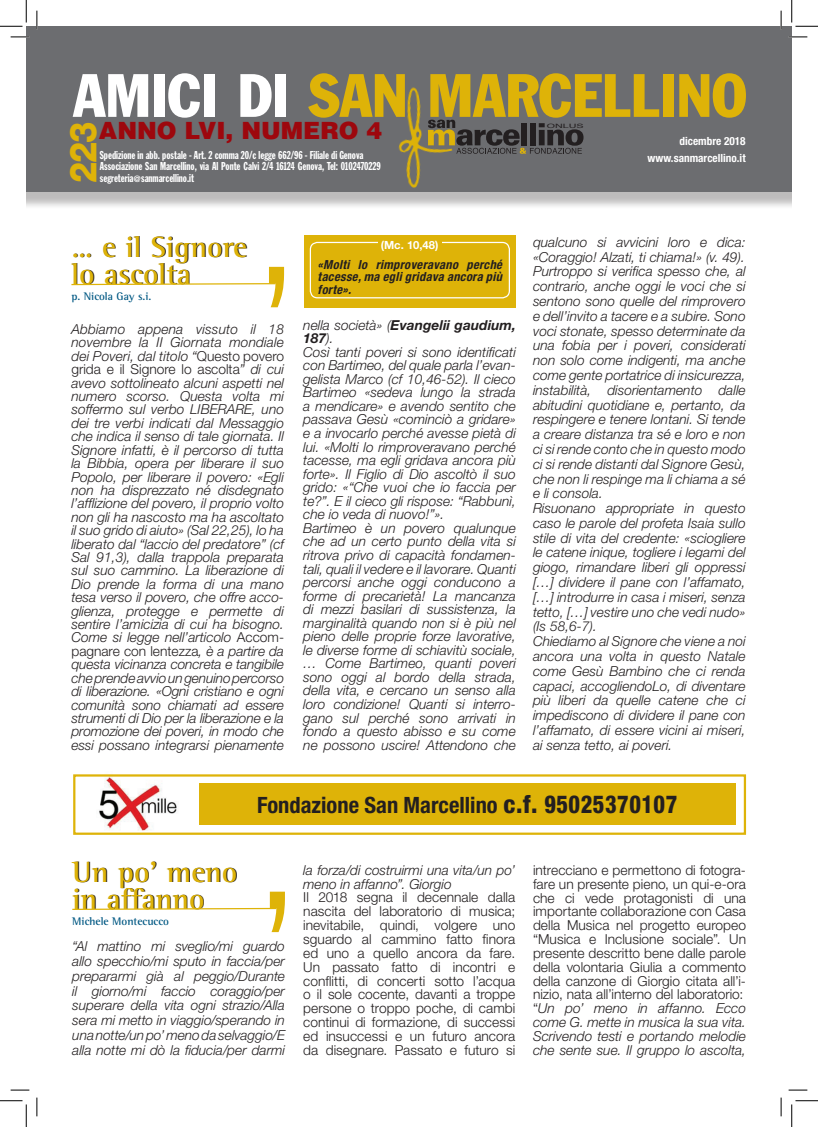
<style>
.page{position:relative;width:818px;height:1127px;background:#fff}
.page>*{position:absolute;margin:0;border:0;box-sizing:border-box;transform-origin:0 0}
.t1{font:condensed 60px "Franklin Gothic Std";color:#deb308}
.t2{font:800 37.5px "Helvetica Neue LT Std";color:#deb308;scale:.9 1}
.t3{font:700 30px/27.5px "Rotis Semi Serif";color:#deb308}
.t4{font:900 23.75px "Helvetica LT Std";color:#9d070d}
.t5{font:700 condensed 22.5px "Helvetica Neue LT Std";color:#231f20}
.t6{font:italic 300 13.75px/14.8px "Helvetica Neue LT Std";color:#231f20}
.t7{font:300 13.75px/13.9px "Helvetica Neue LT Std";color:#231f20;text-align:justify}
.t8{font:italic 700 condensed 12.5px/12.5px "Helvetica Neue LT Std";letter-spacing:.025em;color:#231f20;text-align:justify}
.t9{font:11.25px/11.2px "Franklin Gothic Std Extra Cond";color:#fff}
.t10{font:700 condensed 11.25px/17.5px "Helvetica Neue LT Std";color:#fff;text-align:right}
.t11{font:700 11.25px "Rotis Semi Serif";letter-spacing:-.005em;color:#005883}
.t12{font:700 11.25px "Helvetica Neue LT Std";color:#fff}
.t13{font:5.88px "Helvetica";color:#231f20;scale:1.8 1}
.s1{color:#fff}
.s2{font-style:normal}
.s3{font-weight:700}
.s4{font-weight:800;font-size:24.75px}
.s5{font-style:italic}
</style>
<div class="page">
<div style="left:26px;top:26px;width:766px;height:183px;background:#231f20;opacity:.3"></div>
<div style="left:26px;top:26px;width:766px;height:166px;background:#6c6d70"></div>
<img style="left:96px;top:777px;width:82px;height:58px">
<div style="left:199px;top:783px;width:536px;height:41px;background:#deb308"></div>
<div style="left:73px;top:774px;width:673px;height:60px;border:2px solid #deb308"></div>
<svg style="left:71px;top:267px;width:213px;height:40px"></svg>
<svg style="left:72px;top:891px;width:213px;height:40px"></svg>
<img style="left:384px;top:87px;width:76px;height:106px">
<svg style="left:428px;top:120px;width:155px;height:34px"></svg>
<div style="left:304px;top:235px;width:211px;height:72px;background:#deb308"></div>
<div style="left:310px;top:242px;width:200px;height:56px;border:1px solid #fff;border-radius:7px"></div>
<div style="left:378px;top:235px;width:63px;height:19px;background:#deb308"></div>
<svg style="left:11px;top:36px;width:18px;height:2px"></svg>
<svg style="left:788px;top:36px;width:19px;height:2px"></svg>
<svg style="left:11px;top:1089px;width:18px;height:1px"></svg>
<svg style="left:788px;top:1089px;width:19px;height:1px"></svg>
<svg style="left:36px;top:11px;width:2px;height:18px"></svg>
<svg style="left:36px;top:1097px;width:2px;height:18px"></svg>
<svg style="left:780px;top:11px;width:2px;height:18px"></svg>
<svg style="left:780px;top:1097px;width:2px;height:18px"></svg>
<svg style="left:0;top:0;width:27px;height:27px"></svg>
<svg style="left:0;top:1100px;width:27px;height:26px"></svg>
<svg style="left:791px;top:0;width:27px;height:27px"></svg>
<svg style="left:791px;top:1100px;width:27px;height:26px"></svg>
<h1 class="t1" style="left:73px;top:59px;width:675px"><span class="s1">AMICI DI</span> SAN MARCELLINO</h1>
<h3 class="t4" style="left:99px;top:115px;width:285px">ANNO LVI, NUMERO 4</h3>
<h2 class="t2" style="left:61px;top:183px;width:70px;rotate:-90deg">223</h2>
<p class="t13" style="left:547px;top:121px;width:22px">ONLUS</p>
<p class="t10" style="left:648px;top:132px;width:100px">dicembre 2018 www.sanmarcellino.it</p>
<p class="t9" style="left:100px;top:150px;width:283px">Spedizione in abb. postale - Art. 2 comma 20/c legge 662/96 - Filiale di Genova<br>Associazione San Marcellino, via Al Ponte Calvi 2/4 16124 Genova, Tel: 0102470229 segreteria@sanmarcellino.it</p>
<h3 class="t3" style="left:71px;top:233px;width:177px">… e il Signore lo ascolta</h3>
<p class="t11" style="left:71px;top:289px;width:81px">p. Nicola Gay s.i.</p>
<p class="t6" style="left:71px;top:322px;width:214px;line-height:13.4px;text-align:justify">Abbiamo appena vissuto il 18 novembre la II Giornata mondiale dei Poveri, dal titolo “<span class="s2">Questo povero grida e il Signore lo ascolta</span>” di cui avevo sottolineato alcuni aspetti nel numero scorso. Questa volta mi soffermo sul verbo LIBERARE, uno dei tre verbi indicati dal Messaggio che indica il senso di tale giornata. Il Signore infatti, è il percorso di tutta la Bibbia, opera per liberare il suo Popolo, per liberare il povero: «Egli non ha disprezzato né disdegnato l’afflizione del povero, il proprio volto non gli ha nascosto ma ha ascoltato il suo grido di aiuto» (Sal 22,25), lo ha liberato dal “laccio del predatore” (cf Sal 91,3), dalla trappola preparata sul suo cammino. La liberazione di Dio prende la forma di una mano tesa verso il povero, che offre acco&shy;glienza, protegge e permette di sentire l’amicizia di cui ha bisogno.<br>Come si legge nell’articolo <span class="s2">Accom&shy;pagnare con lentezza</span>, è a partire da questa vicinanza concreta e tangibile che prende avvio un genuino percorso di liberazione. «Ogni cristiano e ogni comunità sono chiamati ad essere strumenti di Dio per la liberazione e la promozione dei poveri, in modo che essi possano integrarsi pienamente</p>
<p class="t12" style="left:381px;top:238px;width:59px">(Mc. 10,48)</p>
<p class="t8" style="left:318px;top:258px;width:186px">«Molti lo rimproveravano perché tacesse, ma egli gridava ancora più forte».</p>
<p class="t6" style="left:303px;top:317px;width:214px;line-height:13.5px">nella società» (<span class="s3">Evangelii gaudium, 187</span>).<br>Così tanti poveri si sono identificati con Bartimeo, del quale parla l’evan&shy;gelista Marco (cf 10,46-52). Il cieco Bartimeo «sedeva lungo la strada a mendicare» e avendo sentito che passava Gesù «cominciò a gridare» e a invocarlo perché avesse pietà di lui. «Molti lo rimproveravano perché tacesse, ma egli gridava ancora più forte». Il Figlio di Dio ascoltò il suo grido: «“Che vuoi che io faccia per te?”. E il cieco gli rispose: “Rabbunì, che io veda di nuovo!”».<br>Bartimeo è un povero qualunque che ad un certo punto della vita si ritrova privo di capacità fondamen&shy;tali, quali il vedere e il lavorare. Quanti percorsi anche oggi conducono a forme di precarietà! La mancanza di mezzi basilari di sussistenza, la marginalità quando non si è più nel pieno delle proprie forze lavorative, le diverse forme di schiavitù sociale, … Come Bartimeo, quanti poveri sono oggi al bordo della strada, della vita, e cercano un senso alla loro condizione! Quanti si interro&shy;gano sul perché sono arrivati in fondo a questo abisso e su come ne possono uscire! Attendono che</p>
<p class="t6" style="left:533px;top:234px;width:214px">qualcuno si avvicini loro e dica: «Coraggio! Alzati, ti chiama!» (v. 49).<br>Purtroppo si verifica spesso che, al contrario, anche oggi le voci che si sentono sono quelle del rimprovero e dell’invito a tacere e a subire. Sono voci stonate, spesso determinate da una fobia per i poveri, considerati non solo come indigenti, ma anche come gente portatrice di insicurezza, instabilità, disorientamento dalle abitudini quotidiane e, pertanto, da respingere e tenere lontani. Si tende a creare distanza tra sé e loro e non ci si rende conto che in questo modo ci si rende distanti dal Signore Gesù, che non li respinge ma li chiama a sé e li consola.<br>Risuonano appropriate in questo caso le parole del profeta Isaia sullo stile di vita del credente: «sciogliere le catene inique, togliere i legami del giogo, rimandare liberi gli oppressi […] dividere il pane con l’affamato, […] introdurre in casa i miseri, senza tetto, […] vestire uno che vedi nudo» (Is 58,6-7).<br>Chiediamo al Signore che viene a noi ancora una volta in questo Natale come Gesù Bambino che ci renda capaci, accogliendoLo, di diventare più liberi da quelle catene che ci impediscono di dividere il pane con l’affamato, di essere vicini ai miseri, ai senza tetto, ai poveri.</p>
<h3 class="t5" style="left:257px;top:791px;width:422px">Fondazione San Marcellino <span class="s4">c.f. 95025370107</span></h3>
<h3 class="t3" style="left:72px;top:857px;width:167px">Un po’ meno in affanno</h3>
<p class="t11" style="left:72px;top:914px;width:98px">Michele Montecucco</p>
<p class="t6" style="left:72px;top:938px;width:214px;text-align:justify">“Al mattino mi sveglio/mi guardo allo specchio/mi sputo in faccia/per prepararmi già al peggio/Durante il giorno/mi faccio coraggio/per superare della vita ogni strazio/Alla sera mi metto in viaggio/sperando in una notte/un po’ meno da selvaggio/E alla notte mi dò la fiducia/per darmi</p>
<p class="t6" style="left:303px;top:862px;width:213px;line-height:13.9px">la forza/di costruirmi una vita/un po’ meno in affanno”. Giorgio</p>
<p class="t7" style="left:303px;top:890px;width:214px">Il 2018 segna il decennale dalla nascita del laboratorio di musica; inevitabile, quindi, volgere uno sguardo al cammino fatto finora ed uno a quello ancora da fare.<br>Un passato fatto di incontri e conflitti, di concerti sotto l’acqua o il sole cocente, davanti a troppe persone o troppo poche, di cambi continui di formazione, di successi ed insuccessi e un futuro ancora da disegnare. Passato e futuro si</p>
<p class="t7" style="left:533px;top:862px;width:215px;text-align:left">intrecciano e permettono di fotogra&shy;fare un presente pieno, un qui-e-ora che ci vede protagonisti di una importante collaborazione con Casa della Musica nel progetto europeo “Musica e Inclusione sociale”. Un presente descritto bene dalle parole della volontaria Giulia a commento della canzone di Giorgio citata all’i&shy;nizio, nata all’interno del laboratorio: “<span class="s5">Un po’ meno in affanno. Ecco come G. mette in musica la sua vita.<br>Scrivendo testi e portando melodie che sente sue. Il gruppo lo ascolta,</span></p>
</div>
